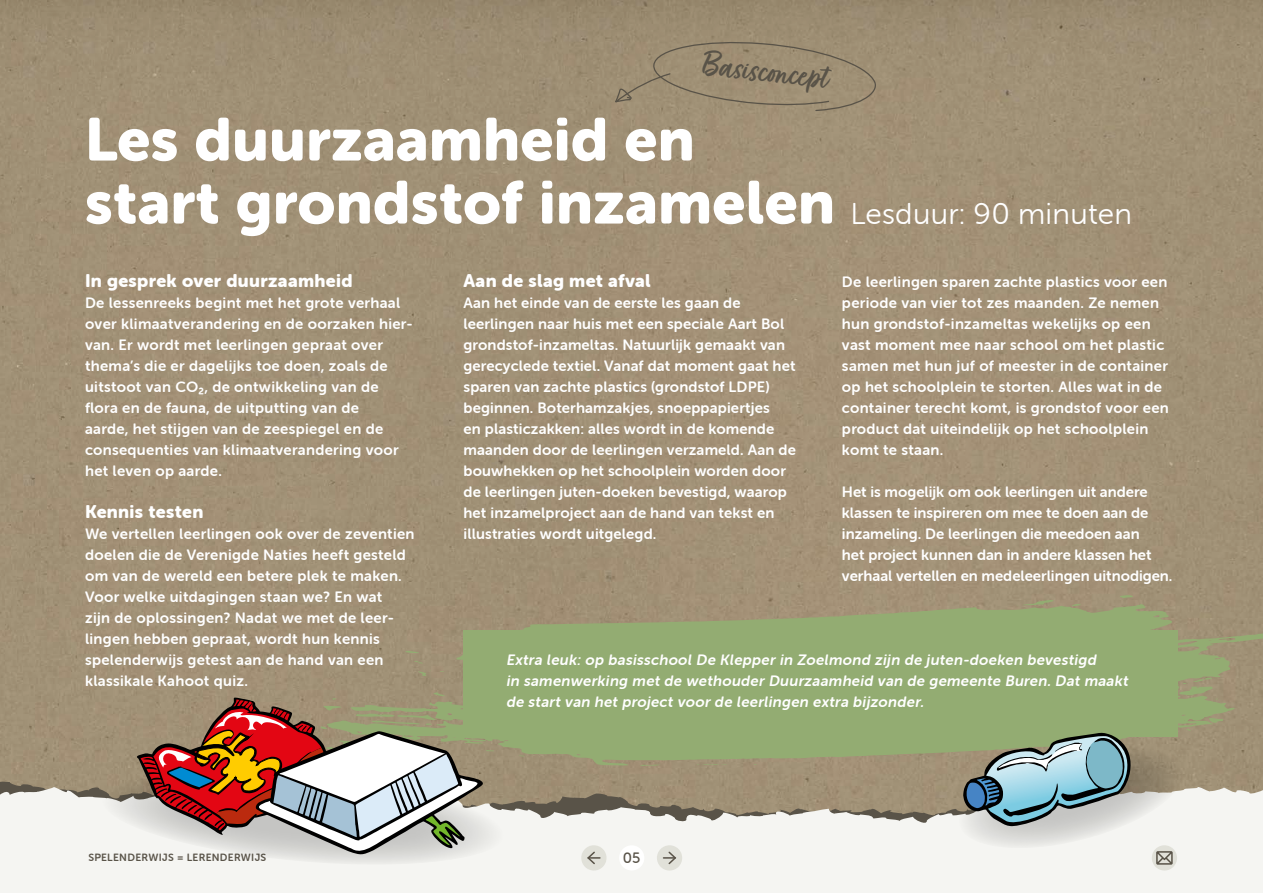
<style>
.page{position:relative;width:1263px;height:893px;background:#fff}
.page>*{position:absolute;margin:0;border:0;box-sizing:border-box;transform-origin:0 0}
.t1{font:60px/63px "Museo Sans Rounded 900";letter-spacing:.01em;color:#fff}
.t2{font:40.95px "Fave Script Bold Pro";color:#595348}
.t3{font:18px "Museo Sans Rounded 900";letter-spacing:.02em;color:#fff}
.t4{font:15px/21px "Museo Sans Rounded 700";letter-spacing:.015em;color:#fff}
.t5{font:italic 15px/21px "Museo Sans Rounded 700";color:#fff}
.t6{font:15px "Museo Sans Rounded 500";color:#595348}
.t7{font:10.5px "Museo Sans Rounded 700";letter-spacing:.03em;color:#595348}
.s1{font-family:"Museo Sans Rounded 300";font-size:30px}
</style>
<div class="page">
<div style="left:0;top:0;width:1263px;height:781px;background:#a19076"></div>
<svg style="left:326px;top:604px;width:937px;height:162px;background:#9b9a74"></svg>
<svg style="left:405px;top:651px;width:14px;height:2px"></svg>
<svg style="left:1071px;top:604px;width:10px;height:2px"></svg>
<svg style="left:697px;top:764px;width:30px;height:1px"></svg>
<svg style="left:1017px;top:600px;width:37px;height:7px"></svg>
<svg style="left:640px;top:763px;width:21px;height:3px"></svg>
<svg style="left:414px;top:660px;width:12px;height:3px"></svg>
<svg style="left:418px;top:670px;width:13px;height:6px"></svg>
<svg style="left:437px;top:671px;width:7px;height:4px"></svg>
<svg style="left:1120px;top:595px;width:13px;height:4px"></svg>
<svg style="left:1179px;top:677px;width:40px;height:23px"></svg>
<svg style="left:1206px;top:718px;width:17px;height:11px"></svg>
<svg style="left:519px;top:755px;width:6px;height:2px"></svg>
<div style="left:463px;top:630px;width:715px;height:107px;background:#93ac72"></div>
<svg style="left:614px;top:39px;width:267px;height:73px;background:#9c8d72"></svg>
<svg style="left:0;top:779px;width:834px;height:114px;fill:#f5f5f2"></svg>
<svg style="left:834px;top:784px;width:429px;height:109px;fill:#f5f5f2"></svg>
<div style="left:581px;top:845px;width:25px;height:25px;background:#e1e1d9;border-radius:50%"></div>
<svg style="left:587px;top:851px;width:13px;height:14px"></svg>
<div style="left:619px;top:845px;width:25px;height:25px;background:#fff;border-radius:50%"></div>
<div style="left:657px;top:845px;width:25px;height:25px;background:#e1e1d9;border-radius:50%"></div>
<svg style="left:663px;top:851px;width:14px;height:14px"></svg>
<div style="left:1152px;top:845px;width:25px;height:25px;background:#e1e1d9;border-radius:50%"></div>
<svg style="left:953px;top:729px;width:238px;height:136px"></svg>
<svg style="left:99px;top:687px;width:409px;height:184px"></svg>
<h2 class="t2" style="left:706px;top:42px;width:128px;rotate:6deg">Basisconcept</h2>
<h1 class="t1" style="left:85px;top:108px;width:1048px">Les duurzaamheid en<br>start grondstof inzamelen <span class="s1">Lesduur: 90 minuten</span></h1>
<p class="t3" style="left:85px;top:270px;width:269px">In gesprek over duurzaamheid</p>
<p class="t4" style="left:85px;top:292px;width:328px">De lessenreeks begint met het grote verhaal over klimaatverandering en de oorzaken hier&shy;van. Er wordt met leerlingen gepraat over thema’s die er dagelijks toe doen, zoals de uitstoot van CO₂, de ontwikkeling van de flora en de fauna, de uitputting van de<br>aarde, het stijgen van de zeespiegel en de consequenties van klimaatverandering voor het leven op aarde.</p>
<p class="t3" style="left:85px;top:501px;width:120px">Kennis testen</p>
<p class="t4" style="left:85px;top:523px;width:331px">We vertellen leerlingen ook over de zeventien doelen die de Verenigde Naties heeft gesteld om van de wereld een betere plek te maken.<br>Voor welke uitdagingen staan we? En wat<br>zijn de oplossingen? Nadat we met de leer&shy;lingen hebben gepraat, wordt hun kennis spelenderwijs getest aan de hand van een klassikale Kahoot quiz.</p>
<p class="t3" style="left:463px;top:270px;width:189px">Aan de slag met afval</p>
<p class="t4" style="left:463px;top:292px;width:334px">Aan het einde van de eerste les gaan de leerlingen naar huis met een speciale Aart Bol grondstof-inzameltas. Natuurlijk gemaakt van gerecyclede textiel. Vanaf dat moment gaat het sparen van zachte plastics (grondstof LDPE) beginnen. Boterhamzakjes, snoeppapiertjes<br>en plasticzakken: alles wordt in de komende maanden door de leerlingen verzameld. Aan de bouwhekken op het schoolplein worden door de leerlingen juten-doeken bevestigd, waarop het inzamelproject aan de hand van tekst en illustraties wordt uitgelegd.</p>
<p class="t4" style="left:842px;top:271px;width:328px">De leerlingen sparen zachte plastics voor een periode van vier tot zes maanden. Ze nemen hun grondstof-inzameltas wekelijks op een vast moment mee naar school om het plastic samen met hun juf of meester in de container op het schoolplein te storten. Alles wat in de container terecht komt, is grondstof voor een product dat uiteindelijk op het schoolplein komt te staan.</p>
<p class="t4" style="left:842px;top:481px;width:332px">Het is mogelijk om ook leerlingen uit andere klassen te inspireren om mee te doen aan de inzameling. De leerlingen die meedoen aan<br>het project kunnen dan in andere klassen het verhaal vertellen en medeleerlingen uitnodigen.</p>
<p class="t5" style="left:506px;top:649px;width:626px">Extra leuk: op basisschool De Klepper in Zoelmond zij n de juten-doeken bevestigd<br>in samenwerking met de wethouder Duurzaamheid van de gemeente Buren. Dat maakt de start van het project voor de leerlingen extra bijzonder.</p>
<p class="t7" style="left:88px;top:852px;width:179px">SPELENDERWIJS = LERENDERWIJS</p>
<p class="t6" style="left:623px;top:850px;width:19px">05</p>
</div>
